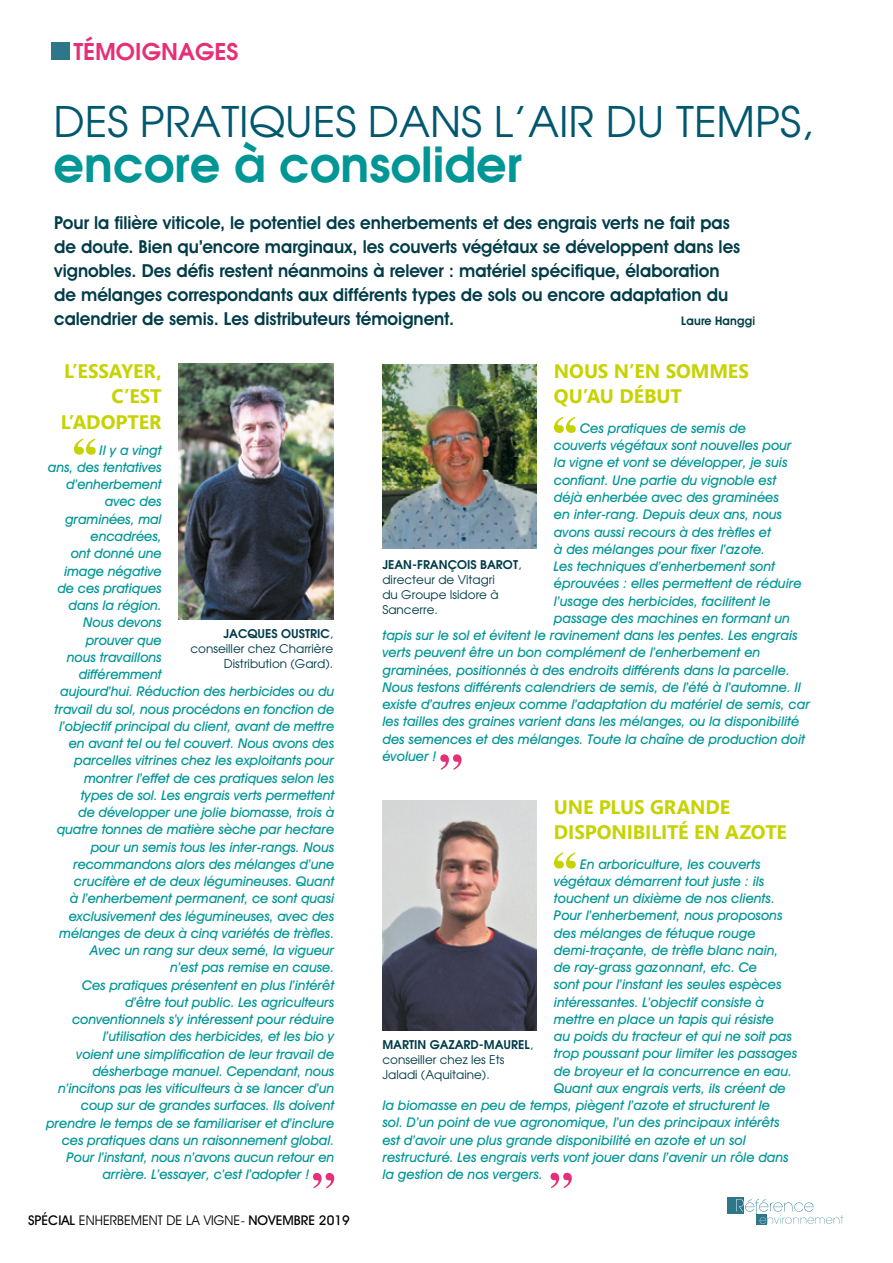
<style>
.page{position:relative;width:893px;height:1263px;background:#fff}
.page>*{position:absolute;margin:0;border:0;box-sizing:border-box;transform-origin:0 0}
.t1{font:600 48px "Avant Garde";color:#009696}
.t2{font:42px "Avant Garde";color:#00576e}
.t3{font:600 22.95px "Avant Garde";color:#e62f76}
.t4{font:700 19.5px/25.5px "Segoe UI";letter-spacing:-.005em;color:#c7d300}
.t5{font:600 18px/24px "Avant Garde IT Cby BT";color:#003c49}
.t6{font:italic 500 13.5px "Avant Garde IT Cby BT";color:#009696}
.t7{font:13.5px "Avant Garde IT Cby BT";color:#000}
.t8{font:12px/15px "Avant Garde";color:#003c49}
.t9{font:600 12px "Avant Garde IT Cby BT";letter-spacing:.015em;color:#003c49}
.s1{font-weight:600}
.s2{font-weight:500}
.s3{font-family:"Tarzana Nar OT"}
</style>
<div class="page">
<div style="left:727px;top:1197px;width:17px;height:16px;background:#2e778a"></div>
<svg style="left:736px;top:1199px;width:108px;height:26px"></svg>
<div style="left:51px;top:42px;width:18px;height:18px;background:#2e778a"></div>
<svg style="left:74px;top:439px;width:22px;height:16px"></svg>
<svg style="left:313px;top:1173px;width:21px;height:15px"></svg>
<svg style="left:554px;top:417px;width:22px;height:16px"></svg>
<svg style="left:440px;top:754px;width:22px;height:16px"></svg>
<svg style="left:554px;top:852px;width:22px;height:16px"></svg>
<svg style="left:550px;top:1173px;width:22px;height:15px"></svg>
<img style="left:179px;top:364px;width:154px;height:255px">
<img style="left:382px;top:365px;width:155px;height:184px">
<img style="left:382px;top:800px;width:155px;height:230px">
<h3 class="t3" style="left:74px;top:36px;width:166px">TÉMOIGNAGES</h3>
<h2 class="t2" style="left:54px;top:95px;width:760px">DES PRATIQUES DANS L’AIR DU TEMPS,</h2>
<h1 class="t1" style="left:54px;top:132px;width:470px">encore à consolider</h1>
<p class="t5" style="left:54px;top:210px;width:687px">Pour la filière viticole, le potentiel des enherbements et des engrais verts ne fait pas de doute. Bien qu’encore marginaux, les couverts végétaux se développent dans les vignobles. Des défis restent néanmoins à relever : matériel spécifique, élaboration de mélanges correspondants aux différents types de sols ou encore adaptation du calendrier de semis. Les distributeurs témoignent.</p>
<p class="t9" style="left:681px;top:313px;width:75px">Laure Hanggi</p>
<h3 class="t4" style="left:61px;top:358px;width:102px;text-align:right">L’ESSAYER,<br>C’EST<br>L’ADOPTER</h3>
<p class="t6" style="left:100px;top:442px;width:64px">Il y a vingt</p>
<p class="t6" style="left:48px;top:459px;width:115px">ans, des tentatives</p>
<p class="t6" style="left:66px;top:476px;width:97px">d’enherbement</p>
<p class="t6" style="left:105px;top:493px;width:58px">avec des</p>
<p class="t6" style="left:65px;top:511px;width:98px">graminées, mal</p>
<p class="t6" style="left:91px;top:528px;width:73px">encadrées,</p>
<p class="t6" style="left:71px;top:545px;width:92px">ont donné une</p>
<p class="t6" style="left:64px;top:562px;width:99px">image négative</p>
<p class="t6" style="left:57px;top:580px;width:106px">de ces pratiques</p>
<p class="t6" style="left:69px;top:597px;width:95px">dans la région.</p>
<p class="t6" style="left:83px;top:614px;width:80px">Nous devons</p>
<p class="t6" style="left:86px;top:631px;width:77px">prouver que</p>
<p class="t6" style="left:67px;top:649px;width:96px">nous travaillons</p>
<p class="t6" style="left:79px;top:666px;width:84px">différemment</p>
<p class="t6" style="left:60px;top:683px;width:275px">aujourd’hui. Réduction des herbicides ou du</p>
<p class="t6" style="left:55px;top:700px;width:281px">travail du sol, nous procédons en fonction de</p>
<p class="t6" style="left:59px;top:718px;width:276px">l’objectif principal du client, avant de mettre</p>
<p class="t6" style="left:69px;top:735px;width:267px">en avant tel ou tel couvert. Nous avons des</p>
<p class="t6" style="left:74px;top:752px;width:262px">parcelles vitrines chez les exploitants pour</p>
<p class="t6" style="left:84px;top:769px;width:252px">montrer l’effet de ces pratiques selon les</p>
<p class="t6" style="left:81px;top:787px;width:255px">types de sol. Les engrais verts permettent</p>
<p class="t6" style="left:78px;top:804px;width:258px">de développer une jolie biomasse, trois à</p>
<p class="t6" style="left:57px;top:821px;width:279px">quatre tonnes de matière sèche par hectare</p>
<p class="t6" style="left:91px;top:838px;width:245px">pour un semis tous les inter-rangs. Nous</p>
<p class="t6" style="left:73px;top:856px;width:263px">recommandons alors des mélanges d’une</p>
<p class="t6" style="left:74px;top:873px;width:262px">crucifère et de deux légumineuses. Quant</p>
<p class="t6" style="left:70px;top:890px;width:266px">à l’enherbement permanent, ce sont quasi</p>
<p class="t6" style="left:69px;top:907px;width:267px">exclusivement des légumineuses, avec des</p>
<p class="t6" style="left:59px;top:925px;width:276px">mélanges de deux à cinq variétés de trèfles.</p>
<p class="t6" style="left:90px;top:942px;width:245px">Avec un rang sur deux semé, la vigueur</p>
<p class="t6" style="left:170px;top:959px;width:165px">n’est pas remise en cause.</p>
<p class="t6" style="left:82px;top:977px;width:254px">Ces pratiques présentent en plus l’intérêt</p>
<p class="t6" style="left:125px;top:994px;width:211px">d’être tout public. Les agriculteurs</p>
<p class="t6" style="left:72px;top:1011px;width:264px">conventionnels s’y intéressent pour réduire</p>
<p class="t6" style="left:103px;top:1028px;width:233px">l’utilisation des herbicides, et les bio y</p>
<p class="t6" style="left:76px;top:1046px;width:259px">voient une simplification de leur travail de</p>
<p class="t6" style="left:92px;top:1063px;width:243px">désherbage manuel. Cependant, nous</p>
<p class="t6" style="left:58px;top:1080px;width:278px">n’incitons pas les viticulteurs à se lancer d’un</p>
<p class="t6" style="left:81px;top:1097px;width:255px">coup sur de grandes surfaces. Ils doivent</p>
<p class="t6" style="left:46px;top:1115px;width:290px">prendre le temps de se familiariser et d’inclure</p>
<p class="t6" style="left:62px;top:1132px;width:274px">ces pratiques dans un raisonnement global.</p>
<p class="t6" style="left:67px;top:1149px;width:269px">Pour l’instant, nous n’avons aucun retour en</p>
<p class="t6" style="left:102px;top:1166px;width:208px">arrière. L’essayer, c’est l’adopter !</p>
<p class="t8" style="left:190px;top:626px;width:144px;text-align:right"><span class="s1">JACQUES OUSTRIC</span>, conseiller chez Charrière<br>Distribution (Gard).</p>
<p class="t7" style="left:28px;top:1212px;width:323px"><span class="s2">SPÉCIAL</span> ENHERBEMENT DE LA VIGNE<span class="s3">-</span> <span class="s2">NOVEMBRE 2019</span></p>
<h3 class="t4" style="left:554px;top:358px;width:196px">NOUS N’EN SOMMES<br>QU’AU DÉBUT</h3>
<p class="t6" style="left:580px;top:420px;width:167px">Ces pratiques de semis de</p>
<p class="t6" style="left:554px;top:437px;width:239px">couverts végétaux sont nouvelles pour</p>
<p class="t6" style="left:554px;top:454px;width:235px">la vigne et vont se développer, je suis</p>
<p class="t6" style="left:554px;top:472px;width:224px">confiant. Une partie du vignoble est</p>
<p class="t6" style="left:554px;top:489px;width:226px">déjà enherbée avec des graminées</p>
<p class="t6" style="left:554px;top:506px;width:230px">en inter-rang. Depuis deux ans, nous</p>
<p class="t6" style="left:554px;top:523px;width:218px">avons aussi recours à des trèfles et</p>
<p class="t6" style="left:554px;top:541px;width:213px">à des mélanges pour fixer l’azote.</p>
<p class="t6" style="left:554px;top:558px;width:223px">Les techniques d’enherbement sont</p>
<p class="t6" style="left:554px;top:575px;width:249px">éprouvées : elles permettent de réduire</p>
<p class="t6" style="left:554px;top:592px;width:218px">l’usage des herbicides, facilitent le</p>
<p class="t6" style="left:554px;top:610px;width:237px">passage des machines en formant un</p>
<p class="t6" style="left:382px;top:627px;width:417px">tapis sur le sol et évitent le ravinement dans les pentes. Les engrais</p>
<p class="t6" style="left:382px;top:644px;width:379px">verts peuvent être un bon complément de l’enherbement en</p>
<p class="t6" style="left:382px;top:661px;width:409px">graminées, positionnés à des endroits différents dans la parcelle.</p>
<p class="t6" style="left:382px;top:679px;width:420px">Nous testons différents calendriers de semis, de l’été à l’automne. Il</p>
<p class="t6" style="left:382px;top:696px;width:429px">existe d’autres enjeux comme l’adaptation du matériel de semis, car</p>
<p class="t6" style="left:382px;top:713px;width:418px">les tailles des graines varient dans les mélanges, ou la disponibilité</p>
<p class="t6" style="left:382px;top:730px;width:424px">des semences et des mélanges. Toute la chaîne de production doit</p>
<p class="t6" style="left:382px;top:748px;width:56px">évoluer !</p>
<h3 class="t4" style="left:554px;top:793px;width:234px">UNE PLUS GRANDE<br>DISPONIBILITÉ EN AZOTE</h3>
<p class="t6" style="left:580px;top:855px;width:182px">En arboriculture, les couverts</p>
<p class="t6" style="left:554px;top:873px;width:212px">végétaux démarrent tout juste : ils</p>
<p class="t6" style="left:554px;top:890px;width:222px">touchent un dixième de nos clients.</p>
<p class="t6" style="left:554px;top:907px;width:230px">Pour l’enherbement, nous proposons</p>
<p class="t6" style="left:554px;top:924px;width:203px">des mélanges de fétuque rouge</p>
<p class="t6" style="left:554px;top:942px;width:226px">demi-traçante, de trèfle blanc nain,</p>
<p class="t6" style="left:554px;top:959px;width:205px">de ray-grass gazonnant, etc. Ce</p>
<p class="t6" style="left:554px;top:976px;width:229px">sont pour l’instant les seules espèces</p>
<p class="t6" style="left:554px;top:994px;width:212px">intéressantes. L’objectif consiste à</p>
<p class="t6" style="left:554px;top:1011px;width:221px">mettre en place un tapis qui résiste</p>
<p class="t6" style="left:554px;top:1028px;width:240px">au poids du tracteur et qui ne soit pas</p>
<p class="t6" style="left:554px;top:1045px;width:245px">trop poussant pour limiter les passages</p>
<p class="t6" style="left:554px;top:1063px;width:240px">de broyeur et la concurrence en eau.</p>
<p class="t6" style="left:554px;top:1080px;width:233px">Quant aux engrais verts, ils créent de</p>
<p class="t6" style="left:382px;top:1097px;width:389px">la biomasse en peu de temps, piègent l’azote et structurent le</p>
<p class="t6" style="left:382px;top:1114px;width:399px">sol. D’un point de vue agronomique, l’un des principaux intérêts</p>
<p class="t6" style="left:382px;top:1132px;width:365px">est d’avoir une plus grande disponibilité en azote et un sol</p>
<p class="t6" style="left:382px;top:1149px;width:408px">restructuré. Les engrais verts vont jouer dans l’avenir un rôle dans</p>
<p class="t6" style="left:382px;top:1166px;width:162px">la gestion de nos vergers.</p>
<p class="t8" style="left:382px;top:557px;width:140px"><span class="s1">JEAN-FRANÇOIS BAROT</span>, directeur de Vitagri<br>du Groupe Isidore à<br>Sancerre.</p>
<p class="t8" style="left:382px;top:1037px;width:152px"><span class="s1">MARTIN GAZARD-MAUREL</span>, conseiller chez les Ets<br>Jaladi (Aquitaine).</p>
</div>
